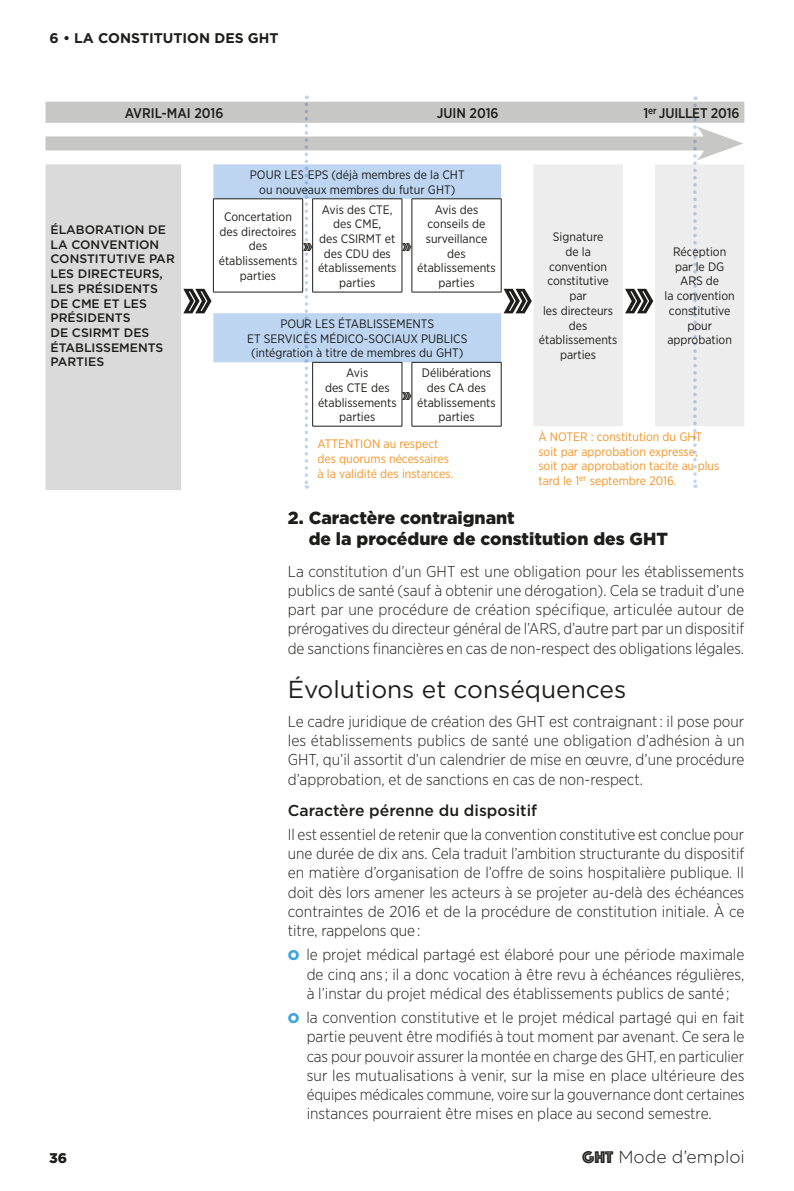
<style>
.page{position:relative;width:794px;height:1191px;background:#fff}
.page>*{position:absolute;margin:0;border:0;box-sizing:border-box;transform-origin:0 0}
.t1{font:54.25px "Phosphate Inline";color:#1d1d1b}
.t2{font:24.5px "Gotham";color:#1d1d1b}
.t3{font:900 17.5px/21px "Gotham";color:#1d1d1b}
.t4{font:300 17.5px "Gotham";color:#1d1d1b}
.t5{font:17.5px "Phosphate Inline";color:#1d1d1b}
.t6{font:300 15.75px/19.2px "Gotham Narrow";color:#1d1d1b;text-align:justify}
.t7{font:500 15.75px "Gotham";color:#1d1d1b}
.t8{font:500 14px "Gotham Narrow";letter-spacing:-.005em;color:#1d1d1b}
.t9{font:700 14px "Gotham";color:#1d1d1b}
.t10{font:900 14px "Gotham";color:#1d1d1b}
.t11{font:12.25px/14.7px "Gotham Narrow";color:#1d1d1b;text-align:center}
.t12{font:12.25px/14.7px "Gotham Narrow";color:#f39426}
.t13{font:500 12.25px/14.7px "Gotham";color:#1d1d1b}
.s1{font-family:"Gotham";font-weight:900;font-size:14px;color:#3fa3dc}
.s2{font-family:"Phosphate Inline";font-weight:400}
</style>
<div class="page">
<svg style="left:46px;top:96px;width:698px;height:393px"></svg>
<p class="t9" style="left:50px;top:29px;width:230px">6 • LA CONSTITUTION DES GHT</p>
<p class="t8" style="left:125px;top:104px;width:100px">AVRIL-MAI 2016</p>
<p class="t8" style="left:437px;top:104px;width:63px">JUIN 2016</p>
<p class="t8" style="left:643px;top:104px;width:97px">1<sup>er</sup> JUILLET 2016</p>
<p class="t13" style="left:50px;top:222px;width:126px">ÉLABORATION DE<br>LA CONVENTION<br>CONSTITUTIVE PAR<br>LES DIRECTEURS,<br>LES PRÉSIDENTS<br>DE CME ET LES<br>PRÉSIDENTS<br>DE CSIRMT DES<br>ÉTABLISSEMENTS<br>PARTIES</p>
<p class="t11" style="left:250px;top:167px;width:216px">POUR LES EPS (déjà membres de la CHT ou nouveaux membres du futur GHT)</p>
<p class="t11" style="left:417px;top:202px;width:80px">Avis des conseils de surveillance des établissements parties</p>
<p class="t11" style="left:247px;top:316px;width:222px">POUR LES ÉTABLISSEMENTS<br>ET SERVICES MÉDICO-SOCIAUX PUBLICS (intégration à titre de membres du GHT)</p>
<p class="t11" style="left:318px;top:365px;width:80px">Avis<br>des CTE des établissements parties</p>
<p class="t11" style="left:318px;top:202px;width:80px">Avis des CTE, des CME,<br>des CSIRMT et des CDU des établissements parties</p>
<p class="t11" style="left:219px;top:209px;width:80px">Concertation des directoires des établissements parties</p>
<p class="t11" style="left:539px;top:229px;width:80px">Signature<br>de la convention constitutive par<br>les directeurs des établissements parties</p>
<p class="t5" style="left:303px;top:233px;width:11px">»</p>
<p class="t5" style="left:402px;top:233px;width:11px">»</p>
<p class="t11" style="left:664px;top:244px;width:72px">Réception par le DG<br>ARS de<br>la convention constitutive pour approbation</p>
<h1 class="t1" style="left:183px;top:257px;width:30px">»</h1>
<h1 class="t1" style="left:503px;top:257px;width:30px">»</h1>
<h1 class="t1" style="left:624px;top:257px;width:30px">»</h1>
<p class="t11" style="left:417px;top:365px;width:80px">Délibérations des CA des établissements parties</p>
<p class="t12" style="left:317px;top:436px;width:137px">ATTENTION au respect des quorums nécessaires à la validité des instances.</p>
<p class="t12" style="left:538px;top:429px;width:182px">À NOTER : constitution du GHT soit par approbation expresse, soit par approbation tacite au plus tard le 1<sup>er</sup> septembre 2016.</p>
<p class="t3" style="left:309px;top:507px;width:361px;text-indent:-21px">2. Caractère contraignant<br>de la procédure de constitution des GHT</p>
<p class="t6" style="left:288px;top:561px;width:458px">La constitution d’un GHT est une obligation pour les établissements publics de santé (sauf à obtenir une dérogation). Cela se traduit d’une part par une procédure de création spécifique, articulée autour de prérogatives du directeur général de l’ARS, d’autre part par un dispositif de sanctions financières en cas de non-respect des obligations légales.</p>
<h2 class="t2" style="left:288px;top:673px;width:340px">Évolutions et conséquences</h2>
<p class="t6" style="left:288px;top:711px;width:458px">Le cadre juridique de création des GHT est contraignant : il pose pour les établissements publics de santé une obligation d’adhésion à un GHT, qu’il assortit d’un calendrier de mise en œuvre, d’une procédure d’approbation, et de sanctions en cas de non-respect.</p>
<p class="t7" style="left:288px;top:799px;width:251px">Caractère pérenne du dispositif</p>
<p class="t6" style="left:288px;top:824px;width:458px">Il est essentiel de retenir que la convention constitutive est conclue pour une durée de dix ans. Cela traduit l’ambition structurante du dispositif en matière d’organisation de l’offre de soins hospitalière publique. Il doit dès lors amener les acteurs à se projeter au-delà des échéances contraintes de 2016 et de la procédure de constitution initiale. À ce titre, rappelons que :</p>
<p class="t6" style="left:307px;top:944px;width:439px;text-indent:-19px"><span class="s1">O</span> le projet médical partagé est élaboré pour une période maximale de cinq ans ; il a donc vocation à être revu à échéances régulières, à l’instar du projet médical des établissements publics de santé ;</p>
<p class="t6" style="left:307px;top:1007px;width:439px;text-indent:-19px"><span class="s1">O</span> la convention constitutive et le projet médical partagé qui en fait partie peuvent être modifiés à tout moment par avenant. Ce sera le cas pour pouvoir assurer la montée en charge des GHT, en particulier sur les mutualisations à venir, sur la mise en place ultérieure des équipes médicales commune, voire sur la gouvernance dont certaines instances pourraient être mises en place au second semestre.</p>
<p class="t5" style="left:402px;top:382px;width:11px">»</p>
<p class="t10" style="left:49px;top:1148px;width:19px">36</p>
<p class="t4" style="left:582px;top:1145px;width:164px"><span class="s2">GHT</span> Mode d’emploi</p>
</div>
